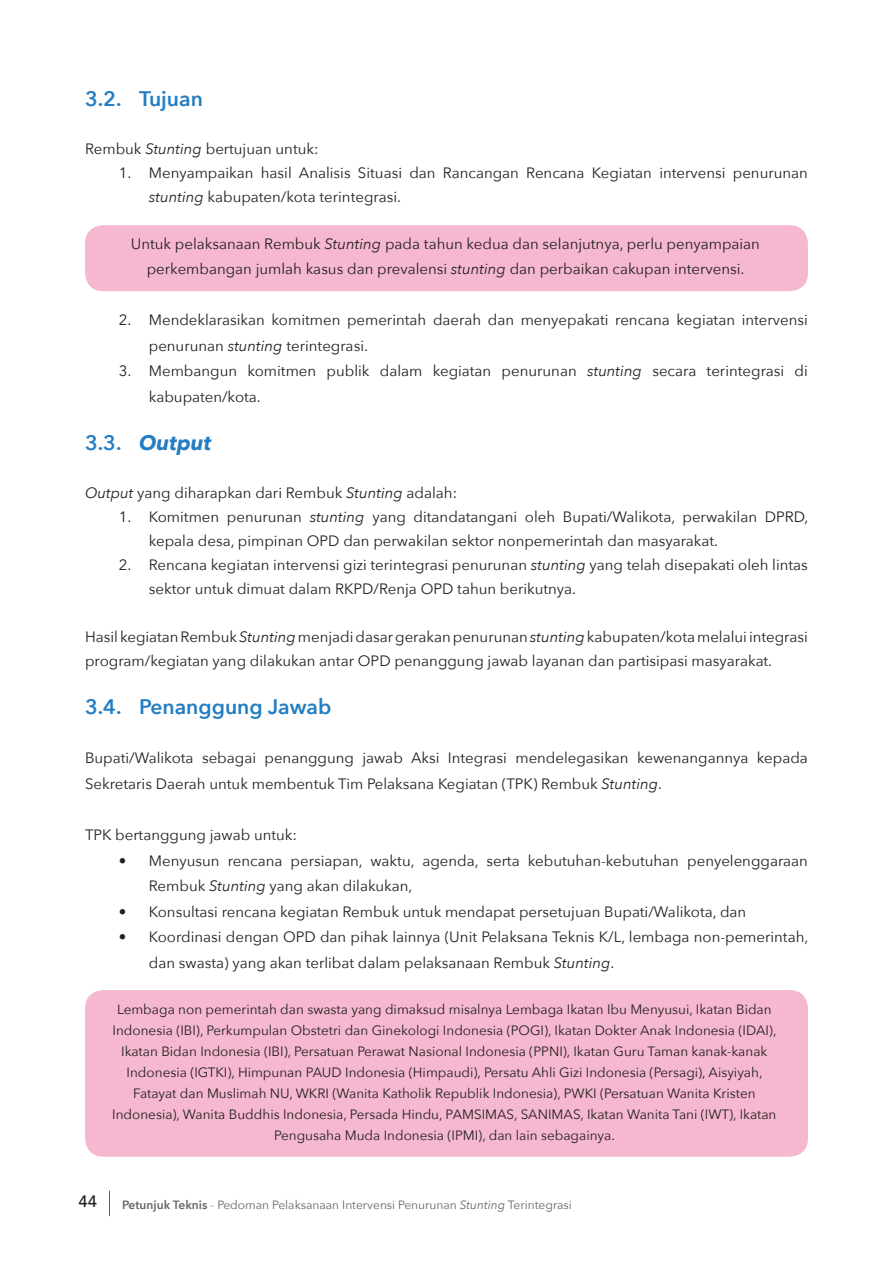
<style>
.page{position:relative;width:893px;height:1263px;background:#fff}
.page>*{position:absolute;margin:0;border:0;box-sizing:border-box;transform-origin:0 0}
.SUB_HEADING{font:600 21px "Avenir Next";color:#227dc2}
.SUB_HEADING-2{font:italic 700 21px "Avenir Next";color:#227dc2}
.t1{font:500 16.5px "Avenir";color:#231f20}
.BODYCOPY{font:15px/25.5px "Avenir Next";color:#231f20}
.BODYCOPY-2{font:13.5px/21px "Avenir Next";color:#231f20;text-align:center}
.t2{font:12px "Avenir Next";color:#656568}
.s1{font-style:italic}
.s2{font-weight:600;font-style:normal}
.s3{font-weight:600}
</style>
<div class="page">
<svg style="left:109px;top:1191px;width:1px;height:25px"></svg>
<div style="left:85px;top:225px;width:723px;height:66px;background:#f6b8d0;border-radius:18px"></div>
<div style="left:85px;top:990px;width:723px;height:167px;background:#f6b8d0;border-radius:18px"></div>
<p class="SUB_HEADING" style="left:85px;top:81px;width:119px">3.2. Tujuan</p>
<p class="BODYCOPY" style="left:85px;top:135px;width:235px">Rembuk <span class="s1">Stunting</span> bertujuan untuk:</p>
<p class="BODYCOPY" style="left:149px;top:160px;width:661px;line-height:24px;text-indent:-30px">1. Menyampaikan hasil Analisis Situasi dan Rancangan Rencana Kegiatan intervensi penurunan <span class="s1">stunting</span> kabupaten/kota terintegrasi.</p>
<p class="BODYCOPY" style="left:131px;top:230px;width:631px;text-align:center">Untuk pelaksanaan Rembuk <span class="s1">Stunting</span> pada tahun kedua dan selanjutnya, perlu penyampaian perkembangan jumlah kasus dan prevalensi <span class="s1">stunting</span> dan perbaikan cakupan intervensi.</p>
<p class="BODYCOPY" style="left:149px;top:307px;width:661px;text-indent:-30px">2. Mendeklarasikan komitmen pemerintah daerah dan menyepakati rencana kegiatan intervensi penurunan <span class="s1">stunting</span> terintegrasi.</p>
<p class="BODYCOPY" style="left:149px;top:358px;width:661px;text-indent:-30px">3. Membangun komitmen publik dalam kegiatan penurunan <span class="s1">stunting</span> secara terintegrasi di kabupaten/kota.</p>
<p class="SUB_HEADING-2" style="left:85px;top:424px;width:128px"><span class="s2">3.3.</span> Output</p>
<p class="BODYCOPY" style="left:85px;top:479px;width:374px"><span class="s1">Output</span> yang diharapkan dari Rembuk <span class="s1">Stunting</span> adalah:</p>
<p class="BODYCOPY" style="left:149px;top:504px;width:661px;line-height:24px;text-indent:-30px">1. Komitmen penurunan <span class="s1">stunting</span> yang ditandatangani oleh Bupati/Walikota, perwakilan DPRD, kepala desa, pimpinan OPD dan perwakilan sektor nonpemerintah dan masyarakat.</p>
<p class="BODYCOPY" style="left:149px;top:552px;width:661px;line-height:24px;text-indent:-30px">2. Rencana kegiatan intervensi gizi terintegrasi penurunan <span class="s1">stunting</span> yang telah disepakati oleh lintas sektor untuk dimuat dalam RKPD/Renja OPD tahun berikutnya.</p>
<p class="BODYCOPY" style="left:85px;top:624px;width:724px;line-height:24px">Hasil kegiatan Rembuk <span class="s1">Stunting</span> menjadi dasar gerakan penurunan <span class="s1">stunting</span> kabupaten/kota melalui integrasi program/kegiatan yang dilakukan antar OPD penanggung jawab layanan dan partisipasi masyarakat.</p>
<p class="SUB_HEADING" style="left:85px;top:689px;width:248px">3.4. Penanggung Jawab</p>
<p class="BODYCOPY" style="left:85px;top:745px;width:724px">Bupati/Walikota sebagai penanggung jawab Aksi Integrasi mendelegasikan kewenangannya kepada<br>Sekretaris Daerah untuk membentuk Tim Pelaksana Kegiatan (TPK) Rembuk <span class="s1">Stunting</span>.</p>
<p class="BODYCOPY" style="left:85px;top:821px;width:214px">TPK bertanggung jawab untuk:</p>
<p class="BODYCOPY" style="left:149px;top:847px;width:661px;text-indent:-30px">• Menyusun rencana persiapan, waktu, agenda, serta kebutuhan-kebutuhan penyelenggaraan<br>Rembuk <span class="s1">Stunting</span> yang akan dilakukan,</p>
<p class="BODYCOPY" style="left:119px;top:898px;width:629px">• Konsultasi rencana kegiatan Rembuk untuk mendapat persetujuan Bupati/Walikota, dan</p>
<p class="BODYCOPY" style="left:149px;top:923px;width:661px;text-indent:-30px">• Koordinasi dengan OPD dan pihak lainnya (Unit Pelaksana Teknis K/L, lembaga non-pemerintah, dan swasta) yang akan terlibat dalam pelaksanaan Rembuk <span class="s1">Stunting</span>.</p>
<p class="BODYCOPY-2" style="left:112px;top:998px;width:666px">Lembaga non pemerintah dan swasta yang dimaksud misalnya Lembaga Ikatan Ibu Menyusui, Ikatan Bidan Indonesia (IBI), Perkumpulan Obstetri dan Ginekologi Indonesia (POGI), Ikatan Dokter Anak Indonesia (IDAI), Ikatan Bidan Indonesia (IBI), Persatuan Perawat Nasional Indonesia (PPNI), Ikatan Guru Taman kanak-kanak Indonesia (IGTKI), Himpunan PAUD Indonesia (Himpaudi), Persatu Ahli Gizi Indonesia (Persagi), Aisyiyah, Fatayat dan Muslimah NU, WKRI (Wanita Katholik Republik Indonesia), PWKI (Persatuan Wanita Kristen Indonesia), Wanita Buddhis Indonesia, Persada Hindu, PAMSIMAS, SANIMAS, Ikatan Wanita Tani (IWT), Ikatan Pengusaha Muda Indonesia (IPMI), dan lain sebagainya.</p>
<p class="t1" style="left:79px;top:1192px;width:20px">44</p>
<p class="t2" style="left:122px;top:1195px;width:451px"><span class="s3">Petunjuk Teknis</span> - Pedoman Pelaksanaan Intervensi Penurunan <span class="s1">Stunting</span> Terintegrasi</p>
</div>
